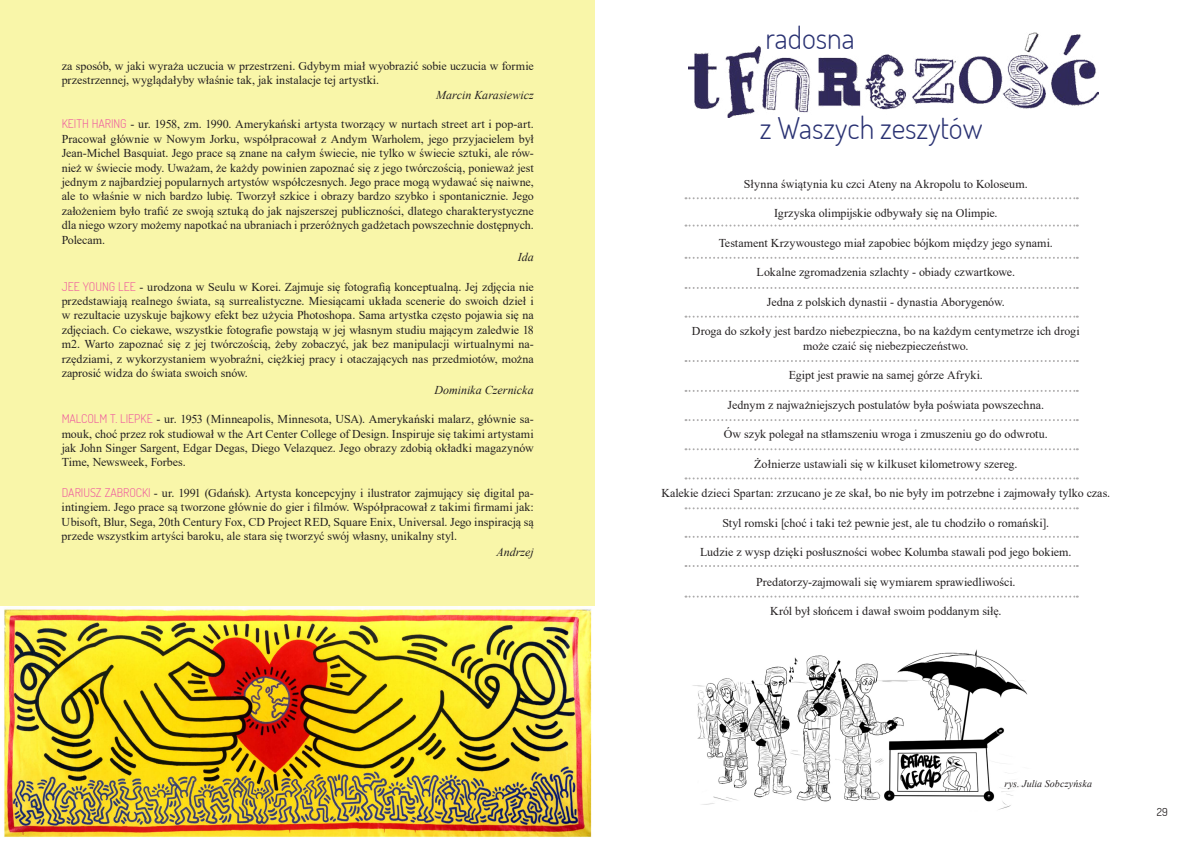
<style>
.page{position:relative;width:1191px;height:842px;background:#fff}
.page>*{position:absolute;margin:0;border:0;box-sizing:border-box;transform-origin:0 0}
.t1{font:300 30px "Dosis";color:#293172}
.t2{font:12px/14.4px "Times New Roman";color:#231f20;text-align:justify}
.t3{font:italic 12px "Times New Roman";letter-spacing:-.005em;color:#231f20}
.t4{font:11px "Dosis";color:#231f20}
.t5{font:italic 10px "Times New Roman";letter-spacing:.01em;color:#231f20}
.s1{font-family:"Dosis";font-weight:300;color:#ee519e}
</style>
<div class="page">
<div style="left:0;top:0;width:595px;height:842px;background:#f9f6a9"></div>
<img style="left:0;top:607px;width:595px;height:235px">
<svg style="left:685px;top:596px;width:392px;height:2px"></svg>
<svg style="left:685px;top:565px;width:392px;height:2px"></svg>
<svg style="left:685px;top:536px;width:392px;height:2px"></svg>
<svg style="left:685px;top:507px;width:392px;height:2px"></svg>
<svg style="left:685px;top:477px;width:392px;height:2px"></svg>
<svg style="left:685px;top:448px;width:392px;height:2px"></svg>
<svg style="left:685px;top:419px;width:392px;height:2px"></svg>
<svg style="left:685px;top:390px;width:392px;height:2px"></svg>
<svg style="left:685px;top:360px;width:392px;height:2px"></svg>
<svg style="left:685px;top:316px;width:392px;height:2px"></svg>
<svg style="left:685px;top:287px;width:392px;height:2px"></svg>
<svg style="left:685px;top:257px;width:392px;height:2px"></svg>
<svg style="left:685px;top:225px;width:392px;height:2px"></svg>
<svg style="left:685px;top:197px;width:392px;height:2px"></svg>
<img style="left:692px;top:649px;width:336px;height:161px">
<img style="left:688px;top:32px;width:410px;height:86px">
<p class="t2" style="left:62px;top:58px;width:473px">za sposób, w jaki wyraża uczucia w przestrzeni. Gdybym miał wyobrazić sobie uczucia w formie przestrzennej, wyglądałyby właśnie tak, jak instalacje tej artystki.</p>
<p class="t3" style="left:436px;top:87px;width:99px">Marcin Karasiewicz</p>
<p class="t2" style="left:62px;top:117px;width:473px"><span class="s1">KEITH HARING</span> - ur. 1958, zm. 1990. Amerykański artysta tworzący w nurtach street art i pop-art.<br>Pracował głównie w Nowym Jorku, współpracował z Andym Warholem, jego przyjacielem był Jean-Michel Basquiat. Jego prace są znane na całym świecie, nie tylko w świecie sztuki, ale rów&shy;nież w świecie mody. Uważam, że każdy powinien zapoznać się z jego twórczością, ponieważ jest jednym z najbardziej popularnych artystów współczesnych. Jego prace mogą wydawać się naiwne, ale to właśnie w nich bardzo lubię. Tworzył szkice i obrazy bardzo szybko i spontanicznie. Jego założeniem było trafić ze swoją sztuką do jak najszerszej publiczności, dlatego charakterystyczne dla niego wzory możemy napotkać na ubraniach i przeróżnych gadżetach powszechnie dostępnych.<br>Polecam.</p>
<p class="t3" style="left:518px;top:249px;width:17px">Ida</p>
<p class="t2" style="left:62px;top:279px;width:473px"><span class="s1">JEE YOUNG LEE</span> - urodzona w Seulu w Korei. Zajmuje się fotografią konceptualną. Jej zdjęcia nie przedstawiają realnego świata, są surrealistyczne. Miesiącami układa scenerie do swoich dzieł i w rezultacie uzyskuje bajkowy efekt bez użycia Photoshopa. Sama artystka często pojawia się na zdjęciach. Co ciekawe, wszystkie fotografie powstają w jej własnym studiu mającym zaledwie 18 m2. Warto zapoznać się z jej twórczością, żeby zobaczyć, jak bez manipulacji wirtualnymi na&shy;rzędziami, z wykorzystaniem wyobraźni, ciężkiej pracy i otaczających nas przedmiotów, można zaprosić widza do świata swoich snów.</p>
<p class="t3" style="left:434px;top:382px;width:101px">Dominika Czernicka</p>
<p class="t2" style="left:62px;top:412px;width:473px"><span class="s1">MALCOLM T. LIEPKE</span> - ur. 1953 (Minneapolis, Minnesota, USA). Amerykański malarz, głównie sa&shy;mouk, choć przez rok studiował w the Art Center College of Design. Inspiruje się takimi artystami jak John Singer Sargent, Edgar Degas, Diego Velazquez. Jego obrazy zdobią okładki magazynów Time, Newsweek, Forbes.</p>
<p class="t2" style="left:62px;top:485px;width:473px"><span class="s1">DARIUSZ ZABROCKI</span> - ur. 1991 (Gdańsk). Artysta koncepcyjny i ilustrator zajmujący się digital pa&shy;intingiem. Jego prace są tworzone głównie do gier i filmów. Współpracował z takimi firmami jak:<br>Ubisoft, Blur, Sega, 20th Century Fox, CD Project RED, Square Enix, Universal. Jego inspiracją są przede wszystkim artyści baroku, ale stara się tworzyć swój własny, unikalny styl.</p>
<p class="t3" style="left:496px;top:544px;width:39px">Andrzej</p>
<h1 class="t1" style="left:765px;top:18px;width:91px">radosna</h1>
<h1 class="t1" style="left:760px;top:109px;width:224px">z Waszych zeszytów</h1>
<p class="t2" style="left:744px;top:176px;width:285px">Słynna świątynia ku czci Ateny na Akropolu to Koloseum.</p>
<p class="t2" style="left:774px;top:206px;width:225px">Igrzyska olimpijskie odbywały się na Olimpie.</p>
<p class="t2" style="left:719px;top:235px;width:335px">Testament Krzywoustego miał zapobiec bójkom między jego synami.</p>
<p class="t2" style="left:756px;top:265px;width:260px">Lokalne zgromadzenia szlachty - obiady czwartkowe.</p>
<p class="t2" style="left:767px;top:294px;width:239px">Jedna z polskich dynastii - dynastia Aborygenów.</p>
<p class="t2" style="left:692px;top:323px;width:389px;line-height:14.7px;text-align:center">Droga do szkoły jest bardzo niebezpieczna, bo na każdym centymetrze ich drogi może czaić się niebezpieczeństwo.</p>
<p class="t2" style="left:789px;top:368px;width:195px">Egipt jest prawie na samej górze Afryki.</p>
<p class="t2" style="left:727px;top:397px;width:318px">Jednym z najważniejszych postulatów była poświata powszechna.</p>
<p class="t2" style="left:723px;top:427px;width:326px">Ów szyk polegał na stłamszeniu wroga i zmuszeniu go do odwrotu.</p>
<p class="t2" style="left:754px;top:456px;width:265px">Żołnierze ustawiali się w kilkuset kilometrowy szereg.</p>
<p class="t2" style="left:661px;top:486px;width:450px">Kalekie dzieci Spartan: zrzucano je ze skał, bo nie były im potrzebne i zajmowały tylko czas.</p>
<p class="t2" style="left:722px;top:515px;width:328px">Styl romski [choć i taki też pewnie jest, ale tu chodziło o romański].</p>
<p class="t2" style="left:700px;top:545px;width:373px">Ludzie z wysp dzięki posłuszności wobec Kolumba stawali pod jego bokiem.</p>
<p class="t2" style="left:756px;top:574px;width:261px">Predatorzy-zajmowali się wymiarem sprawiedliwości.</p>
<p class="t2" style="left:770px;top:604px;width:233px">Król był słońcem i dawał swoim poddanym siłę.</p>
<p class="t5" style="left:1004px;top:777px;width:89px">rys. Julia Sobczyńska</p>
<p class="t4" style="left:1157px;top:805px;width:12px">29</p>
</div>
